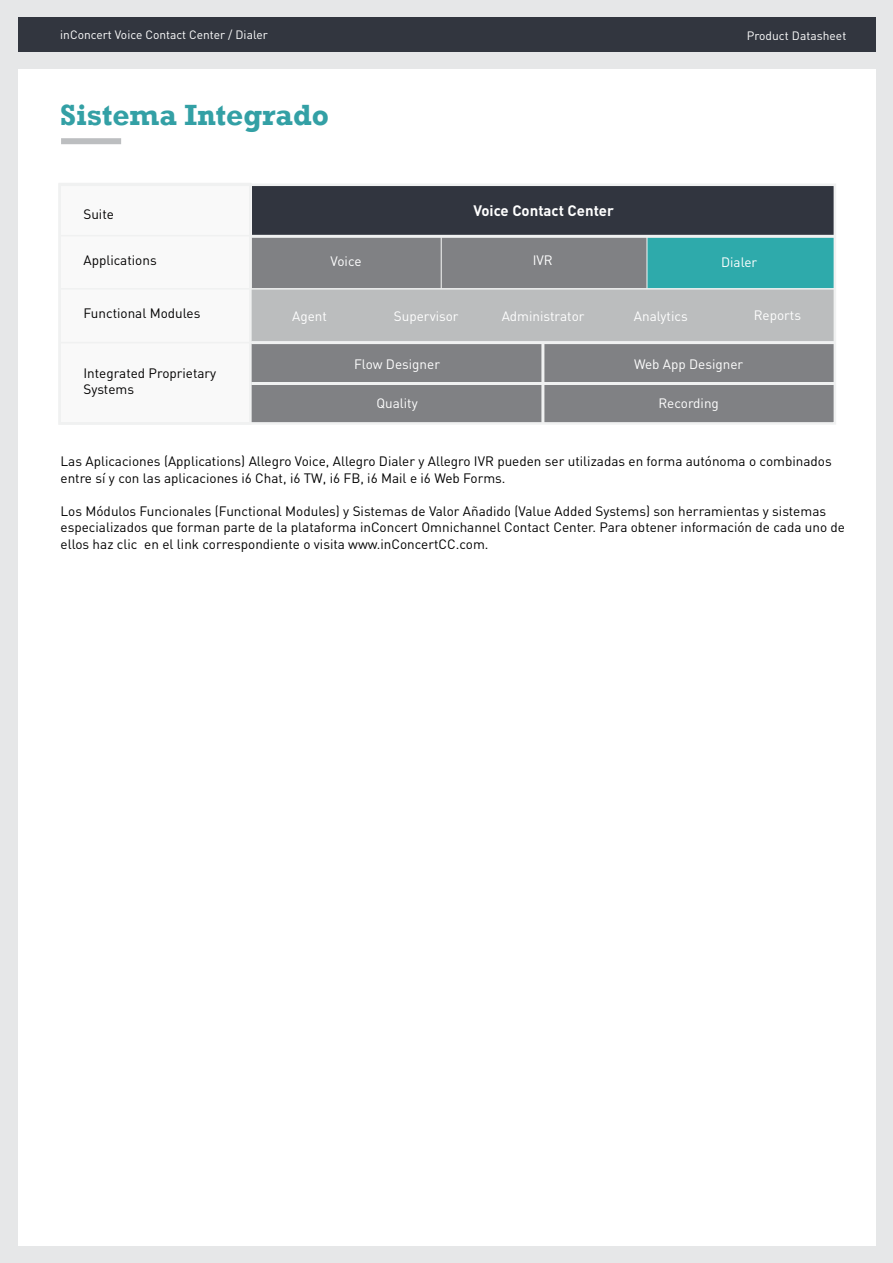
<style>
.page{position:relative;width:893px;height:1263px;background:#e6e7e8}
.page>*{position:absolute;margin:0;border:0;box-sizing:border-box;transform-origin:0 0}
.t1{font:700 30px "Rockwell";color:#33a0a5}
.t2{font:700 15px "DIN Pro";color:#fff}
.t3{font:13.5px/16.5px "DIN Pro";color:#000}
.t4{font:13.5px "DIN Pro";color:#fff}
.t5{font:13.5px/16.5px "DIN Pro";color:#010000}
.t6{font:12px "DIN Pro";color:#fff}
</style>
<div class="page">
<div style="left:18px;top:70px;width:857px;height:1176px;background:#fff"></div>
<div style="left:19px;top:18px;width:856px;height:33px;background:#32363f"></div>
<div style="left:61px;top:138px;width:60px;height:6px;background:#bcbec0"></div>
<div style="left:251px;top:343px;width:584px;height:80px;background:#808184"></div>
<div style="left:250px;top:289px;width:585px;height:54px;background:#bbbdbe"></div>
<div style="left:251px;top:237px;width:584px;height:52px;background:#808184"></div>
<div style="left:647px;top:237px;width:187px;height:52px;background:#2eaaab"></div>
<div style="left:253px;top:185px;width:582px;height:51px;background:#31353f"></div>
<div style="left:58px;top:183px;width:194px;height:242px;background:#f9f9f9;border:3px solid #f0f1f1"></div>
<hr style="left:59px;top:235px;width:192px;height:1px;background:#f0f1f1">
<hr style="left:441px;top:237px;width:1px;height:52px;background:#f0f1f1">
<hr style="left:646px;top:237px;width:1px;height:52px;background:#f0f1f1">
<hr style="left:250px;top:237px;width:2px;height:52px;background:#f0f1f1">
<hr style="left:541px;top:343px;width:3px;height:80px;background:#f0f1f1">
<hr style="left:251px;top:382px;width:583px;height:3px;background:#f0f1f1">
<hr style="left:60px;top:342px;width:775px;height:1px;background:#f0f1f1">
<hr style="left:251px;top:341px;width:584px;height:3px;background:#f0f1f1">
<hr style="left:251px;top:235px;width:584px;height:3px;background:#f0f1f1">
<div style="left:58px;top:183px;width:778px;height:242px;border:3px solid #f0f1f1"></div>
<hr style="left:60px;top:288px;width:775px;height:2px;background:#f0f1f1">
<p class="t6" style="left:60px;top:27px;width:209px">inConcert Voice Contact Center / Dialer</p>
<p class="t6" style="left:747px;top:28px;width:101px">Product Datasheet</p>
<h1 class="t1" style="left:60px;top:96px;width:270px">Sistema Integrado</h1>
<p class="t5" style="left:83px;top:205px;width:32px">Suite</p>
<p class="t2" style="left:473px;top:200px;width:142px">Voice Contact Center</p>
<p class="t5" style="left:83px;top:251px;width:75px">Applications</p>
<p class="t4" style="left:331px;top:251px;width:32px">Voice</p>
<p class="t4" style="left:533px;top:251px;width:22px">IVR</p>
<p class="t4" style="left:721px;top:253px;width:38px">Dialer</p>
<p class="t5" style="left:83px;top:304px;width:118px">Functional Modules</p>
<p class="t5" style="left:83px;top:364px;width:134px">Integrated Proprietary<br>Systems</p>
<p class="t4" style="left:292px;top:307px;width:36px">Agent</p>
<p class="t4" style="left:394px;top:306px;width:66px">Supervisor</p>
<p class="t4" style="left:502px;top:306px;width:84px">Administrator</p>
<p class="t4" style="left:754px;top:306px;width:49px">Reports</p>
<p class="t4" style="left:634px;top:306px;width:55px">Analytics</p>
<p class="t4" style="left:354px;top:354px;width:87px">Flow Designer</p>
<p class="t4" style="left:376px;top:393px;width:43px">Quality</p>
<p class="t4" style="left:634px;top:354px;width:111px">Web App Designer</p>
<p class="t4" style="left:658px;top:393px;width:62px">Recording</p>
<p class="t3" style="left:61px;top:453px;width:773px">Las Aplicaciones (Applications) Allegro Voice, Allegro Dialer y Allegro IVR pueden ser utilizadas en forma autónoma o combinados entre sí y con las aplicaciones i6 Chat, i6 TW, i6 FB, i6 Mail e i6 Web Forms.</p>
<p class="t3" style="left:61px;top:502px;width:786px">Los Módulos Funcionales (Functional Modules) y Sistemas de Valor Añadido (Value Added Systems) son herramientas y sistemas especializados que forman parte de la plataforma inConcert Omnichannel Contact Center. Para obtener información de cada uno de ellos haz clic en el link correspondiente o visita www.inConcertCC.com.</p>
</div>
